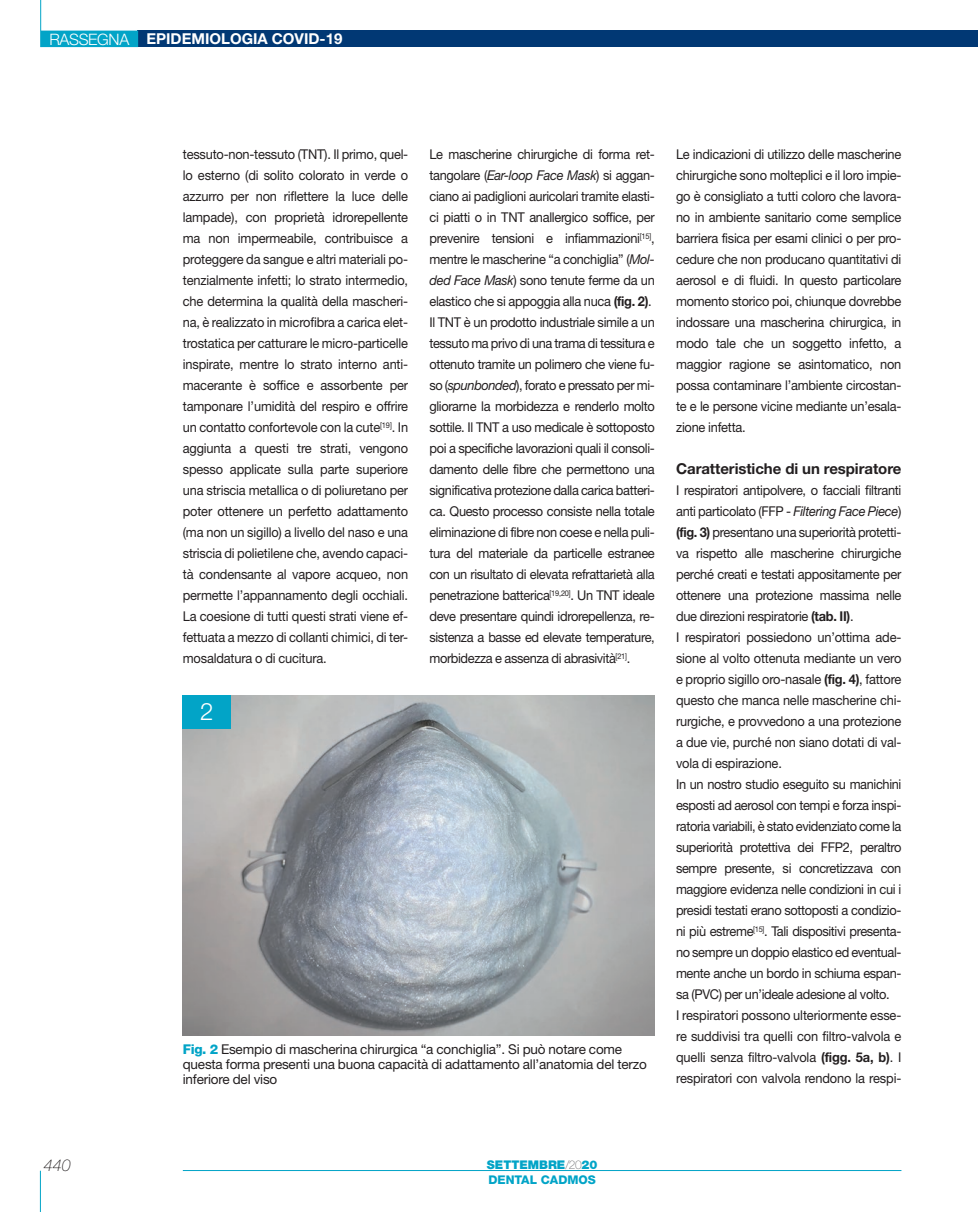
<style>
.page{position:relative;width:978px;height:1212px;background:#fff}
.page>*{position:absolute;margin:0;border:0;box-sizing:border-box;transform-origin:0 0}
.sezione{font:300 24px "Helvetica Neue LT Std";color:#fff}
.t1{font:italic 100 16.35px "Helvetica Neue LT Std";color:#231f20}
._2_1_titolo_interno{font:700 15px "Helvetica Neue LT Std";letter-spacing:-.005em;color:#231f20}
.t2{font:700 15px "Helvetica Neue LT Std";color:#fff}
.testo{font:13.5px/21px "Helvetica Neue LT Std";letter-spacing:-.025em;color:#231f20;text-align:justify;scale:.95 1}
.didascalia{font:13.5px/15px "Helvetica Neue LT Std";letter-spacing:-.015em;color:#231f20}
.t3{font:800 12px/15px "Helvetica Neue LT Std";color:#02a4c7}
.s1{font-weight:300;font-size:15.75px}
.s2{font-style:italic}
.s3{font-weight:700}
.s4{font-weight:800;color:#02a4c7}
.s5{font-weight:900}
.s6{font-weight:100;color:#6c6d70}
</style>
<div class="page">
<div style="left:138px;top:31px;width:840px;height:16px;background:#013874"></div>
<div style="left:41px;top:31px;width:97px;height:16px;background:#02a4c7"></div>
<hr style="left:40px;top:1171px;width:1px;height:41px;background:#02a4c7">
<hr style="left:40px;top:0;width:1px;height:47px;background:#02a4c7">
<hr style="left:183px;top:1170px;width:718px;height:1px;background:#02a4c7">
<img style="left:183px;top:695px;width:472px;height:341px">
<div style="left:183px;top:695px;width:48px;height:34px;background:#02a4c7"></div>
<p class="t2" style="left:49px;top:30px;width:294px"><span class="s1">RASSEGNA</span> EPIDEMIOLOGIA COVID-19</p>
<p class="testo" style="left:183px;top:144px;width:239px">tessuto-non-tessuto (TNT). Il primo, quel&shy;lo esterno (di solito colorato in verde o azzurro per non riflettere la luce delle lampade), con proprietà idrorepellente ma non impermeabile, contribuisce a proteggere da sangue e altri materiali po&shy;tenzialmente infetti; lo strato intermedio, che determina la qualità della mascheri&shy;na, è realizzato in microfibra a carica elet&shy;trostatica per catturare le micro-particelle inspirate, mentre lo strato interno anti&shy;macerante è soffice e assorbente per tamponare l’umidità del respiro e offrire un contatto confortevole con la cute<sup>[19]</sup>. In aggiunta a questi tre strati, vengono spesso applicate sulla parte superiore una striscia metallica o di poliuretano per poter ottenere un perfetto adattamento (ma non un sigillo) a livello del naso e una striscia di polietilene che, avendo capaci&shy;tà condensante al vapore acqueo, non permette l’appannamento degli occhiali.<br>La coesione di tutti questi strati viene ef&shy;fettuata a mezzo di collanti chimici, di ter&shy;mosaldatura o di cucitura.</p>
<p class="testo" style="left:429px;top:144px;width:239px">Le mascherine chirurgiche di forma ret&shy;tangolare (<span class="s2">Ear-loop Face Mask</span>) si aggan&shy;ciano ai padiglioni auricolari tramite elasti&shy;ci piatti o in TNT anallergico soffice, per prevenire tensioni e infiammazioni<sup>[15]</sup>, mentre le mascherine “a conchiglia” (<span class="s2">Mol&shy;ded Face Mask</span>) sono tenute ferme da un elastico che si appoggia alla nuca <span class="s3">(fig. 2)</span>.</p>
<p class="testo" style="left:429px;top:312px;width:239px">Il TNT è un prodotto industriale simile a un tessuto ma privo di una trama di tessitura e ottenuto tramite un polimero che viene fu&shy;so (<span class="s2">spunbonded</span>), forato e pressato per mi&shy;gliorarne la morbidezza e renderlo molto sottile. Il TNT a uso medicale è sottoposto poi a specifiche lavorazioni quali il consoli&shy;damento delle fibre che permettono una significativa protezione dalla carica batteri&shy;ca. Questo processo consiste nella totale eliminazione di fibre non coese e nella puli&shy;tura del materiale da particelle estranee con un risultato di elevata refrattarietà alla penetrazione batterica<sup>[19,20]</sup>. Un TNT ideale deve presentare quindi idrorepellenza, re&shy;sistenza a basse ed elevate temperature, morbidezza e assenza di abrasività<sup>[21]</sup>.</p>
<p class="sezione" style="left:200px;top:697px;width:15px">2</p>
<p class="didascalia" style="left:183px;top:1041px;width:466px"><span class="s4">Fig. 2</span> Esempio di mascherina chirurgica “a conchiglia”. Si può notare come questa forma presenti una buona capacità di adattamento all’anatomia del terzo inferiore del viso</p>
<p class="testo" style="left:676px;top:144px;width:239px">Le indicazioni di utilizzo delle mascherine chirurgiche sono molteplici e il loro impie&shy;go è consigliato a tutti coloro che lavora&shy;no in ambiente sanitario come semplice barriera fisica per esami clinici o per pro&shy;cedure che non producano quantitativi di aerosol e di fluidi. In questo particolare momento storico poi, chiunque dovrebbe indossare una mascherina chirurgica, in modo tale che un soggetto infetto, a maggior ragione se asintomatico, non possa contaminare l’ambiente circostan&shy;te e le persone vicine mediante un’esala&shy;zione infetta.</p>
<p class="_2_1_titolo_interno" style="left:676px;top:459px;width:227px">Caratteristiche di un respiratore</p>
<p class="testo" style="left:676px;top:480px;width:239px">I respiratori antipolvere, o facciali filtranti anti particolato (FFP - <span class="s2">Filtering Face Piece</span>) <span class="s3">(fig. 3)</span> presentano una superiorità protetti&shy;va rispetto alle mascherine chirurgiche perché creati e testati appositamente per ottenere una protezione massima nelle due direzioni respiratorie <span class="s3">(tab. II)</span>.</p>
<p class="testo" style="left:676px;top:627px;width:239px">I respiratori possiedono un’ottima ade&shy;sione al volto ottenuta mediante un vero e proprio sigillo oro-nasale <span class="s3">(fig. 4)</span>, fattore questo che manca nelle mascherine chi&shy;rurgiche, e provvedono a una protezione a due vie, purché non siano dotati di val&shy;vola di espirazione.</p>
<p class="testo" style="left:676px;top:774px;width:239px">In un nostro studio eseguito su manichini esposti ad aerosol con tempi e forza inspi&shy;ratoria variabili, è stato evidenziato come la superiorità protettiva dei FFP2, peraltro sempre presente, si concretizzava con maggiore evidenza nelle condizioni in cui i presidi testati erano sottoposti a condizio&shy;ni più estreme<sup>[15]</sup>. Tali dispositivi presenta&shy;no sempre un doppio elastico ed eventual&shy;mente anche un bordo in schiuma espan&shy;sa (PVC) per un’ideale adesione al volto.</p>
<p class="testo" style="left:676px;top:1005px;width:239px">I respiratori possono ulteriormente esse&shy;re suddivisi tra quelli con filtro-valvola e quelli senza filtro-valvola <span class="s3">(figg. 5a, b)</span>. I respiratori con valvola rendono la respi-</p>
<p class="t1" style="left:44px;top:1155px;width:29px">440</p>
<p class="t3" style="left:487px;top:1157px;width:112px"><span class="s5">SETTEMBRE</span><span class="s6">/20</span><span class="s5">20<br></span>DENTAL CADMOS</p>
</div>
